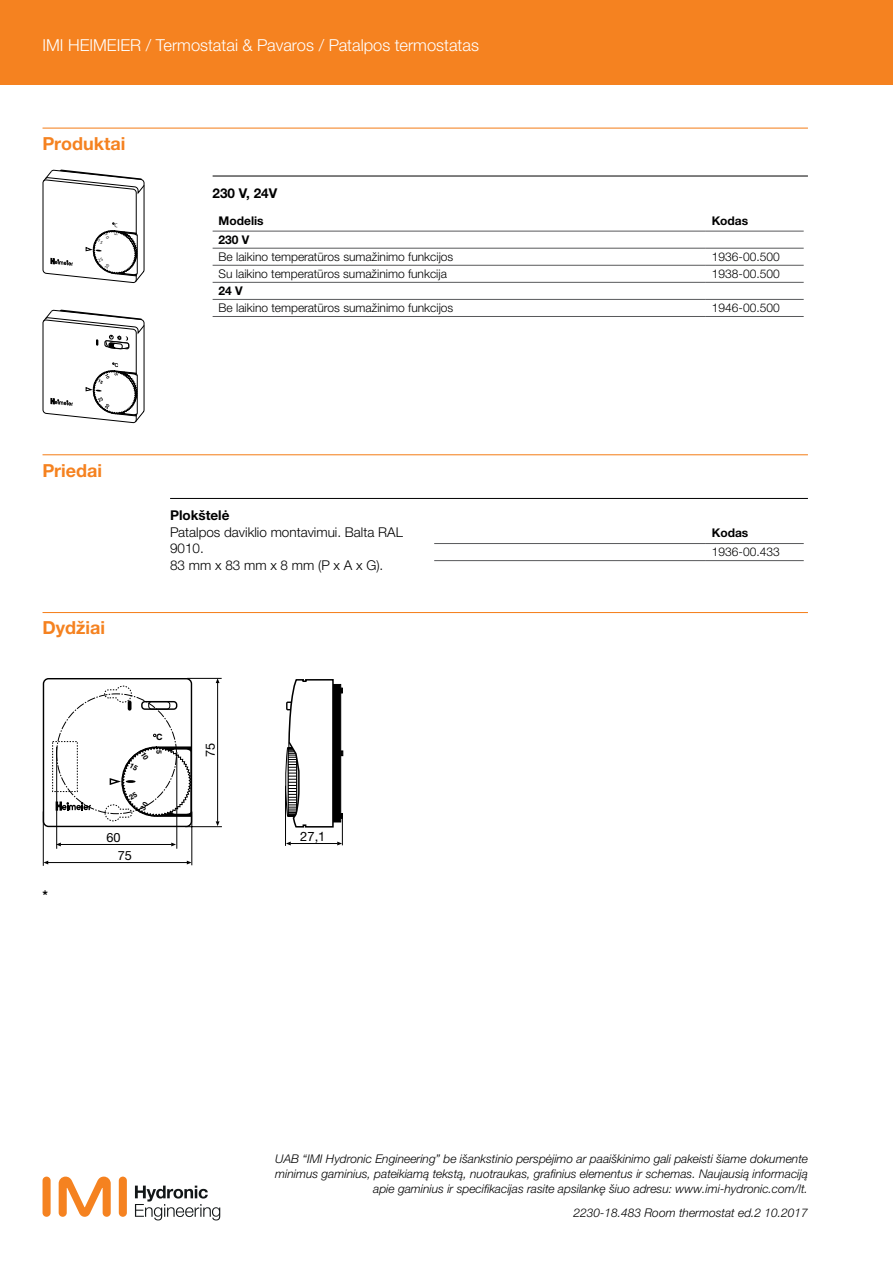
<style>
.page{position:relative;width:893px;height:1263px;background:#fff}
.page>*{position:absolute;margin:0;border:0;box-sizing:border-box;transform-origin:0 0}
.t1{font:700 18px "Helvetica Neue LTW1 G";color:#f58220}
.t2{font:300 16.5px "Helvetica Neue LTW1 G";color:#fff}
.t3{font:300 13.5px/16.5px "Helvetica Neue LTW1 G";color:#000}
.t4{font:700 13.5px "Helvetica Neue LTW1 G";color:#000}
.t5{font:12.9px "Helvetica Neue";color:#000}
.t6{font:12.75px/17.5px "Helvetica Neue";color:#000}
.t7{font:italic 300 12px/15px "Helvetica Neue LTW1 G";color:#000;text-align:right}
.t8{font:300 12px "Helvetica Neue LTW1 G";color:#000}
.t9{font:700 12px "Helvetica Neue LTW1 G";color:#000}
.t10{font:8.85px "Hel Med";color:#000}
.t11{font:7.2px "Hel Med";color:#000}
.t12{font:4.5px "Hel Med";color:#000}
</style>
<div class="page">
<div style="left:119px;top:1176px;width:8px;height:41px;background:#f58220;border-radius:4px"></div>
<div style="left:43px;top:1176px;width:8px;height:41px;background:#f58220;border-radius:4px"></div>
<svg style="left:59px;top:1176px;width:52px;height:41px"></svg>
<svg style="left:135px;top:1185px;width:85px;height:35px"></svg>
<div style="left:0;top:0;width:893px;height:85px;background:#f58220"></div>
<hr style="left:43px;top:128px;width:765px;height:1px;background:#f58220">
<hr style="left:213px;top:176px;width:595px;height:1px;background:#000">
<hr style="left:43px;top:454px;width:765px;height:1px;background:#f58220">
<hr style="left:170px;top:498px;width:638px;height:1px;background:#000">
<hr style="left:213px;top:231px;width:493px;height:1px;background:#58595b">
<hr style="left:706px;top:231px;width:98px;height:1px;background:#58595b">
<hr style="left:213px;top:248px;width:493px;height:1px;background:#58595b">
<hr style="left:706px;top:248px;width:98px;height:1px;background:#58595b">
<hr style="left:213px;top:265px;width:493px;height:1px;background:#58595b">
<hr style="left:706px;top:265px;width:98px;height:1px;background:#58595b">
<hr style="left:213px;top:282px;width:493px;height:1px;background:#58595b">
<hr style="left:706px;top:282px;width:98px;height:1px;background:#58595b">
<hr style="left:213px;top:299px;width:493px;height:1px;background:#58595b">
<hr style="left:213px;top:316px;width:493px;height:1px;background:#58595b">
<hr style="left:706px;top:299px;width:98px;height:1px;background:#58595b">
<hr style="left:706px;top:316px;width:98px;height:1px;background:#58595b">
<hr style="left:434px;top:543px;width:272px;height:1px;background:#58595b">
<hr style="left:434px;top:560px;width:272px;height:1px;background:#58595b">
<hr style="left:706px;top:543px;width:98px;height:1px;background:#58595b">
<hr style="left:706px;top:560px;width:98px;height:1px;background:#58595b">
<hr style="left:43px;top:612px;width:765px;height:1px;background:#f58220">
<svg style="left:43px;top:310px;width:102px;height:113px"></svg>
<div style="left:43px;top:678px;width:149px;height:149px;border:1px solid #000;border-radius:5px"></div>
<hr style="left:61px;top:844px;width:111px;height:1px;background:#000">
<hr style="left:56px;top:747px;width:1px;height:102px;background:#000">
<svg style="left:56px;top:842px;width:5px;height:4px"></svg>
<svg style="left:171px;top:842px;width:5px;height:4px"></svg>
<hr style="left:48px;top:862px;width:139px;height:1px;background:#000">
<hr style="left:176px;top:752px;width:1px;height:97px;background:#000">
<hr style="left:217px;top:683px;width:1px;height:139px;background:#000">
<hr style="left:185px;top:826px;width:37px;height:1px;background:#000">
<hr style="left:187px;top:678px;width:35px;height:1px;background:#000">
<hr style="left:43px;top:811px;width:1px;height:55px;background:#000">
<hr style="left:191px;top:811px;width:1px;height:54px;background:#000">
<svg style="left:216px;top:678px;width:4px;height:5px"></svg>
<svg style="left:216px;top:821px;width:4px;height:5px"></svg>
<svg style="left:285px;top:679px;width:58px;height:149px"></svg>
<hr style="left:290px;top:843px;width:48px;height:1px;background:#000">
<hr style="left:285px;top:786px;width:1px;height:60px;background:#000">
<hr style="left:342px;top:814px;width:1px;height:31px;background:#000">
<svg style="left:337px;top:841px;width:5px;height:4px"></svg>
<svg style="left:286px;top:841px;width:5px;height:4px"></svg>
<svg style="left:43px;top:170px;width:102px;height:113px"></svg>
<svg style="left:52px;top:685px;width:141px;height:137px"></svg>
<h2 class="t2" style="left:43px;top:35px;width:438px">IMI HEIMEIER / Termostatai &amp; Pavaros / Patalpos termostatas</h2>
<h1 class="t1" style="left:43px;top:132px;width:84px">Produktai</h1>
<p class="t12" style="left:118px;top:233px;width:4px;rotate:90deg">5</p>
<p class="t4" style="left:213px;top:184px;width:66px">230 V, 24V</p>
<p class="t9" style="left:219px;top:213px;width:47px">Modelis</p>
<p class="t9" style="left:712px;top:213px;width:38px">Kodas</p>
<p class="t9" style="left:219px;top:232px;width:32px">230 V</p>
<p class="t8" style="left:219px;top:249px;width:236px">Be laikino temperatūros sumažinimo funkcijos</p>
<p class="t8" style="left:712px;top:249px;width:69px">1936-00.500</p>
<p class="t8" style="left:219px;top:266px;width:230px">Su laikino temperatūros sumažinimo funkcija</p>
<p class="t8" style="left:712px;top:266px;width:69px">1938-00.500</p>
<p class="t9" style="left:219px;top:283px;width:26px">24 V</p>
<p class="t8" style="left:219px;top:301px;width:236px">Be laikino temperatūros sumažinimo funkcijos</p>
<p class="t8" style="left:712px;top:301px;width:69px">1946-00.500</p>
<h1 class="t1" style="left:43px;top:459px;width:61px">Priedai</h1>
<h1 class="t1" style="left:43px;top:617px;width:64px">Dydžiai</h1>
<p class="t4" style="left:170px;top:507px;width:61px">Plokštelė</p>
<p class="t3" style="left:170px;top:523px;width:234px">Patalpos daviklio montavimui. Balta RAL<br>9010.<br>83 mm x 83 mm x 8 mm (P x A x G).</p>
<p class="t9" style="left:712px;top:525px;width:38px">Kodas</p>
<p class="t8" style="left:712px;top:545px;width:69px">1936-00.433</p>
<p class="t4" style="left:43px;top:886px;width:7px">*</p>
<p class="t10" style="left:156px;top:732px;width:8px">C</p>
<p class="t11" style="left:163px;top:750px;width:6px;rotate:90deg">5</p>
<p class="t6" style="left:118px;top:829px;width:16px;text-indent:-12px">60<br>75</p>
<p class="t6" style="left:201px;top:757px;width:16px;rotate:-90deg">75</p>
<p class="t5" style="left:300px;top:829px;width:27px">27,1</p>
<p class="t7" style="left:275px;top:1151px;width:534px">UAB “IMI Hydronic Engineering” be išankstinio perspėjimo ar paaiškinimo gali pakeisti šiame dokumente minimus gaminius, pateikiamą tekstą, nuotraukas, grafinius elementus ir schemas. Naujausią informaciją apie gaminius ir specifikacijas rasite apsilankę šiuo adresu: www.imi-hydronic.com/lt.</p>
<p class="t7" style="left:573px;top:1205px;width:236px">2230-18.483 Room thermostat ed.2 10.2017</p>
</div>
